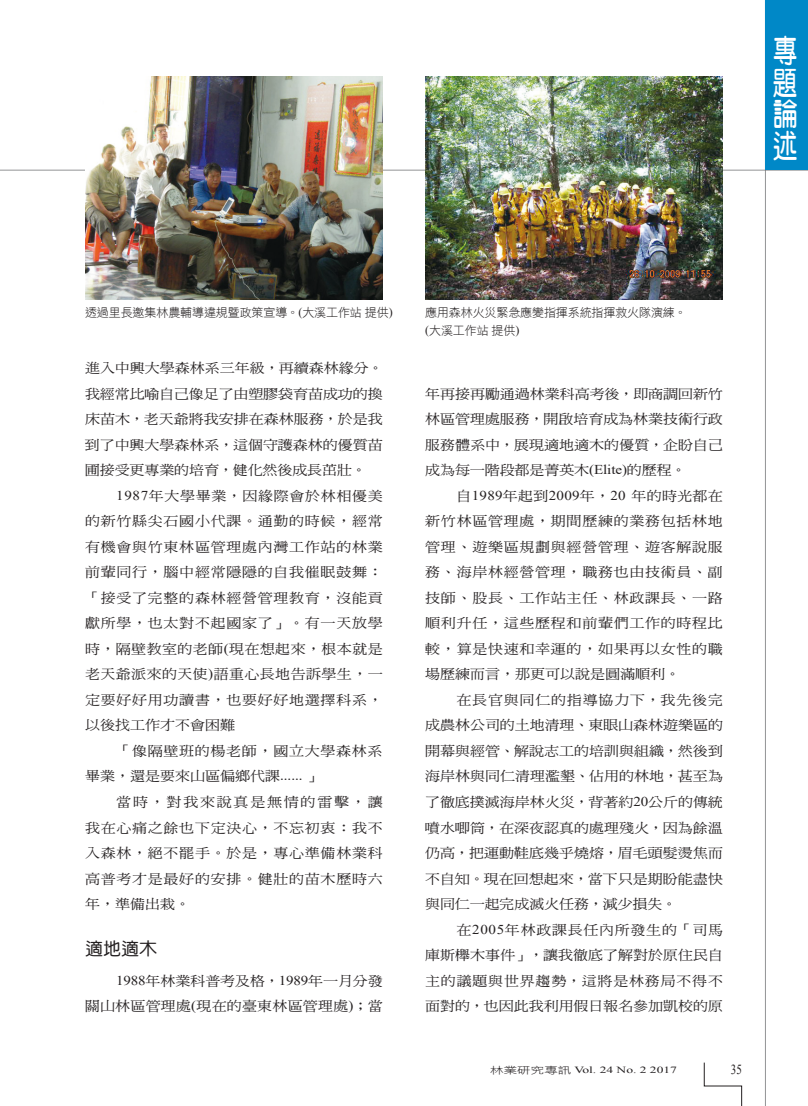
<style>
.page{position:relative;width:808px;height:1106px;background:#fff}
.page>*{position:absolute;margin:0;border:0;box-sizing:border-box;transform-origin:0 0}
.t1{font:31.5px/31.5px "DF Yuan W7 WINP BF";color:#fff;text-align:justify;scale:.77 1}
._02-內文中標標準{font:18px "DF Yuan W5 WINP BF";color:#231f20}
.t2{font:13.8px "Times New Roman";color:#231f20;scale:.8 1}
._01內文{font:13.5px/25.5px "DF Ming W5 WINP BF";color:#231f20;text-align:justify;scale:1.11 1}
._01內文-2{font:13.5px/25.5px "DF Ming W5 WINP BF";letter-spacing:.045em;color:#231f20;scale:1.11 1}
._06圖說{font:12px/18px "DF Hei W3 WINP BF";letter-spacing:-.01em;color:#231f20}
.t3{font:9.45px "Times New Roman";color:#231f20;scale:1.43 1}
.s1{font-family:"Times New Roman"}
.s2{font-family:"DF Hei W3 WINP BF"}
</style>
<div class="page">
<hr style="left:0;top:170px;width:808px;height:1px;background:#6c6d70">
<hr style="left:765px;top:0;width:1px;height:1106px;background:#6c6d70">
<svg style="left:704px;top:1062px;width:38px;height:44px"></svg>
<div style="left:766px;top:0;width:42px;height:170px;background:#0088c7"></div>
<img style="left:85px;top:77px;width:298px;height:223px">
<img style="left:425px;top:77px;width:298px;height:223px">
<h1 class="t1" style="left:773px;top:35px;width:32px">專題論述</h1>
<p class="_06圖說" style="left:85px;top:303px;width:309px">透過里長邀集林農輔導違規暨政策宣導。<span class="s1">(</span>大溪工作站提供<span class="s1">)</span></p>
<p class="_06圖說" style="left:425px;top:303px;width:263px">應用森林火災緊急應變指揮系統指揮救火隊演練。<span class="s1">(</span>大溪工作站提供<span class="s1">)</span></p>
<p class="_01內文" style="left:85px;top:355px;width:270px">進入中興大學森林系三年級，再續森林緣分。我經常比喻自己像足了由塑膠袋育苗成功的換床苗木，老天爺將我安排在森林服務，於是我到了中興大學森林系，這個守護森林的優質苗圃接受更專業的培育，健化然後成長茁壯。</p>
<p class="_01內文" style="left:85px;top:483px;width:270px;text-indent:31px"><span class="s1">1987</span>年大學畢業，因緣際會於林相優美的新竹縣尖石國小代課。通勤的時候，經常有機會與竹東林區管理處內灣工作站的林業前輩同行，腦中經常隱隱的自我催眠鼓舞：「接受了完整的森林經營管理教育，沒能貢獻所學，也太對不起國家了」。有一天放學時，隔壁教室的老師<span class="s1">(</span>現在想起來，根本就是老天爺派來的天使<span class="s1">)</span>語重心長地告訴學生，一定要好好用功讀書，也要好好地選擇科系，以後找工作才不會困難</p>
<p class="_01內文-2" style="left:85px;top:738px;width:270px;text-indent:31px">「像隔壁班的楊老師，國立大學森林系畢業，還是要來山區偏鄉代課<span class="s1">......</span> 」</p>
<p class="_01內文" style="left:85px;top:789px;width:270px;text-indent:31px">當時，對我來說真是無情的雷擊，讓我在心痛之餘也下定決心，不忘初衷：我不入森林，絕不罷手。於是，專心準備林業科高普考才是最好的安排。健壯的苗木歷時六年，準備出栽。</p>
<p class="_02-內文中標標準" style="left:85px;top:940px;width:73px">適地適木</p>
<p class="_01內文" style="left:85px;top:967px;width:270px;text-align:right"><span class="s1">1988</span>年林業科普考及格，<span class="s1">1989</span>年一月分發<br>關山林區管理處<span class="s1">(</span>現在的臺東林區管理處<span class="s1">)</span>；當</p>
<p class="_01內文" style="left:425px;top:381px;width:270px">年再接再勵通過林業科高考後，即商調回新竹林區管理處服務，開啟培育成為林業技術行政服務體系中，展現適地適木的優質，企盼自己成為每一階段都是菁英木<span class="s1">(Elite)</span>的歷程。</p>
<p class="_01內文" style="left:425px;top:483px;width:270px;text-indent:31px">自<span class="s1">1989</span>年起到<span class="s1">2009</span>年，<span class="s1">20</span> 年的時光都在新竹林區管理處，期間歷練的業務包括林地管理、遊樂區規劃與經營管理、遊客解說服務、海岸林經營管理，職務也由技術員、副技師、股長、工作站主任、林政課長、一路順利升任，這些歷程和前輩們工作的時程比較，算是快速和幸運的，如果再以女性的職場歷練而言，那更可以說是圓滿順利。</p>
<p class="_01內文" style="left:425px;top:687px;width:270px;text-indent:31px">在長官與同仁的指導協力下，我先後完成農林公司的土地清理、東眼山森林遊樂區的開幕與經管、解說志工的培訓與組織，然後到海岸林與同仁清理濫墾、佔用的林地，甚至為了徹底撲滅海岸林火災，背著約<span class="s1">20</span>公斤的傳統噴水唧筒，在深夜認真的處理殘火，因為餘溫仍高，把運動鞋底幾乎燒熔，眉毛頭髮燙焦而不自知。現在回想起來，當下只是期盼能盡快與同仁一起完成滅火任務，減少損失。</p>
<p class="_01內文" style="left:425px;top:916px;width:270px;text-indent:31px">在<span class="s1">2005</span>年林政課長任內所發生的「司馬庫斯櫸木事件」，讓我徹底了解對於原住民自主的議題與世界趨勢，這將是林務局不得不面對的，也因此我利用假日報名參加凱校的原</p>
<p class="t3" style="left:490px;top:1063px;width:132px"><span class="s2">林業研究專訊</span> Vol. 24 No. 2 2017</p>
<p class="t2" style="left:731px;top:1060px;width:15px">35</p>
</div>
